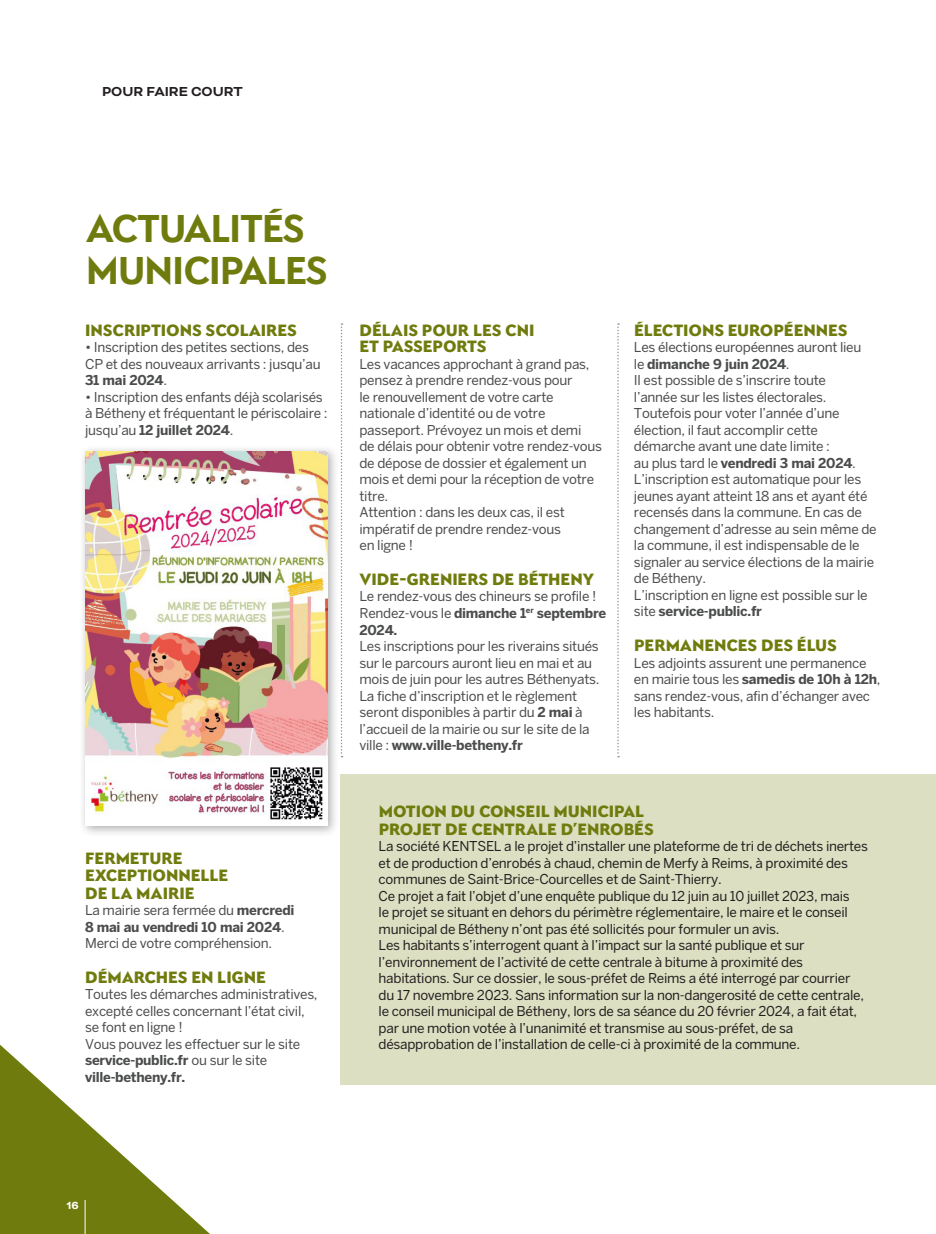
<style>
.page{position:relative;width:936px;height:1234px;background:#fff}
.page>*{position:absolute;margin:0;border:0;box-sizing:border-box;transform-origin:0 0}
.Titrage_718_Capitales{font:800 39.15px "Seven One Eight";letter-spacing:-.035em;color:#6f7c0d}
.Intertitre_718_OK{font:900 16.5px "Seven One Eight";letter-spacing:-.005em;color:#6f7c0d}
.t1{font:700 15px "Bicyclette";color:#231f20}
.Body_Benton_OK{font:13.5px/16.5px "Benton Sans";letter-spacing:-.02em;color:#4b4c4d}
.Body_Benton_OK-2{font:13.5px/16.5px "Benton Sans";letter-spacing:-.02em;color:#231f20}
.Body_Benton_OK-3{font:700 13.5px "Benton Sans";letter-spacing:-.02em;color:#4b4c4d}
.Left_page_number{font:700 12px "Bicyclette";color:#fff}
.s1{font-weight:700}
.s2{font-weight:400}
</style>
<div class="page">
<svg style="left:341px;top:323px;width:1px;height:434px"></svg>
<svg style="left:617px;top:323px;width:2px;height:434px"></svg>
<svg style="left:0;top:1044px;width:209px;height:189px"></svg>
<hr style="left:85px;top:1199px;width:1px;height:34px;background:#fff">
<div style="left:340px;top:774px;width:595px;height:310px;background:#dcdfc1"></div>
<div style="left:79px;top:445px;width:260px;height:392px;background:#231f20;opacity:.35"></div>
<img style="left:85px;top:451px;width:242px;height:374px">
<p class="t1" style="left:102px;top:83px;width:142px">POUR FAIRE COURT</p>
<p class="Titrage_718_Capitales" style="left:86px;top:202px;width:220px">ACTUALITÉS</p>
<p class="Titrage_718_Capitales" style="left:86px;top:243px;width:244px">MUNICIPALES</p>
<p class="Intertitre_718_OK" style="left:85px;top:318px;width:213px">INSCRIPTIONS SCOLAIRES</p>
<p class="Body_Benton_OK" style="left:85px;top:339px;width:237px">• Inscription des petites sections, des<br>CP et des nouveaux arrivants : jusqu’au<br><span class="s1">31 mai 2024</span>.</p>
<p class="Body_Benton_OK" style="left:85px;top:388px;width:244px">• Inscription des enfants déjà scolarisés à Bétheny et fréquentant le périscolaire :</p>
<p class="Body_Benton_OK-3" style="left:85px;top:422px;width:150px"><span class="s2">jusqu’au</span> 12 juillet 2024<span class="s2">.</span></p>
<p class="Intertitre_718_OK" style="left:85px;top:846px;width:99px">FERMETURE</p>
<p class="Intertitre_718_OK" style="left:85px;top:863px;width:145px">EXCEPTIONNELLE</p>
<p class="Intertitre_718_OK" style="left:85px;top:881px;width:111px">DE LA MAIRIE</p>
<p class="Body_Benton_OK" style="left:85px;top:901px;width:211px">La mairie sera fermée du <span class="s1">mercredi</span></p>
<p class="Body_Benton_OK-3" style="left:85px;top:918px;width:201px">8 mai au vendredi 10 mai 2024<span class="s2">.</span></p>
<p class="Body_Benton_OK" style="left:85px;top:934px;width:189px">Merci de votre compréhension.</p>
<p class="Intertitre_718_OK" style="left:85px;top:965px;width:182px">DÉMARCHES EN LIGNE</p>
<p class="Body_Benton_OK" style="left:85px;top:985px;width:234px">Toutes les démarches administratives, excepté celles concernant l’état civil,</p>
<p class="Body_Benton_OK" style="left:85px;top:1018px;width:99px">se font en ligne !</p>
<p class="Body_Benton_OK" style="left:85px;top:1035px;width:217px">Vous pouvez les effectuer sur le site</p>
<p class="Body_Benton_OK-3" style="left:85px;top:1052px;width:184px">service-public.fr <span class="s2">ou sur le site</span></p>
<p class="Body_Benton_OK-3" style="left:85px;top:1068px;width:102px">ville-betheny.fr.</p>
<p class="Intertitre_718_OK" style="left:359px;top:318px;width:176px">DÉLAIS POUR LES CNI</p>
<p class="Intertitre_718_OK" style="left:359px;top:335px;width:128px">ET PASSEPORTS</p>
<p class="Body_Benton_OK" style="left:359px;top:355px;width:231px">Les vacances approchant à grand pas, pensez à prendre rendez-vous pour</p>
<p class="Body_Benton_OK" style="left:359px;top:388px;width:196px">le renouvellement de votre carte</p>
<p class="Body_Benton_OK" style="left:359px;top:405px;width:187px">nationale d’identité ou de votre</p>
<p class="Body_Benton_OK" style="left:359px;top:421px;width:223px">passeport. Prévoyez un mois et demi</p>
<p class="Body_Benton_OK" style="left:359px;top:438px;width:244px">de délais pour obtenir votre rendez-vous de dépose de dossier et également un mois et demi pour la réception de votre titre.</p>
<p class="Body_Benton_OK" style="left:359px;top:504px;width:207px">Attention : dans les deux cas, il est</p>
<p class="Body_Benton_OK" style="left:359px;top:520px;width:203px">impératif de prendre rendez-vous</p>
<p class="Body_Benton_OK" style="left:359px;top:537px;width:55px">en ligne !</p>
<p class="Intertitre_718_OK" style="left:359px;top:567px;width:236px">VIDE-GRENIERS DE BÉTHENY</p>
<p class="Body_Benton_OK" style="left:359px;top:588px;width:248px">Le rendez-vous des chineurs se profile !<br>Rendez-vous le <span class="s1">dimanche 1</span><sup>er</sup> <span class="s1">septembre<br>2024.</span></p>
<p class="Body_Benton_OK" style="left:359px;top:637px;width:241px">Les inscriptions pour les riverains situés sur le parcours auront lieu en mai et au mois de juin pour les autres Béthenyats.</p>
<p class="Body_Benton_OK" style="left:359px;top:687px;width:225px">La fiche d’inscription et le règlement seront disponibles à partir du <span class="s1">2 mai</span> à</p>
<p class="Body_Benton_OK" style="left:359px;top:720px;width:232px">l’accueil de la mairie ou sur le site de la ville : <span class="s1">www.ville-betheny.fr</span></p>
<p class="Intertitre_718_OK" style="left:634px;top:318px;width:215px">ÉLECTIONS EUROPÉENNES</p>
<p class="Body_Benton_OK" style="left:634px;top:339px;width:229px">Les élections européennes auront lieu</p>
<p class="Body_Benton_OK-3" style="left:634px;top:356px;width:157px"><span class="s2">le</span> dimanche 9 juin 2024<span class="s2">.</span></p>
<p class="Body_Benton_OK" style="left:634px;top:372px;width:194px">Il est possible de s’inscrire toute</p>
<p class="Body_Benton_OK" style="left:634px;top:388px;width:194px">l’année sur les listes électorales.</p>
<p class="Body_Benton_OK" style="left:634px;top:405px;width:207px">Toutefois pour voter l’année d’une</p>
<p class="Body_Benton_OK" style="left:634px;top:421px;width:186px">élection, il faut accomplir cette</p>
<p class="Body_Benton_OK" style="left:634px;top:438px;width:197px">démarche avant une date limite :</p>
<p class="Body_Benton_OK" style="left:634px;top:454px;width:244px">au plus tard le <span class="s1">vendredi 3 mai 2024</span>.<br>L’inscription est automatique pour les jeunes ayant atteint 18 ans et ayant été recensés dans la commune. En cas de changement d’adresse au sein même de la commune, il est indispensable de le signaler au service élections de la mairie de Bétheny.</p>
<p class="Body_Benton_OK" style="left:634px;top:586px;width:235px">L’inscription en ligne est possible sur le site <span class="s1">service-public.fr</span></p>
<p class="Intertitre_718_OK" style="left:634px;top:633px;width:204px">PERMANENCES DES ÉLUS</p>
<p class="Body_Benton_OK" style="left:634px;top:654px;width:248px">Les adjoints assurent une permanence en mairie tous les <span class="s1">samedis de 10h à 12h</span>, sans rendez-vous, afin d’échanger avec les habitants.</p>
<p class="Intertitre_718_OK" style="left:379px;top:799px;width:267px">MOTION DU CONSEIL MUNICIPAL</p>
<p class="Intertitre_718_OK" style="left:379px;top:817px;width:276px">PROJET DE CENTRALE D’ENROBÉS</p>
<p class="Body_Benton_OK-2" style="left:378px;top:837px;width:491px">La société KENTSEL a le projet d’installer une plateforme de tri de déchets inertes et de production d’enrobés à chaud, chemin de Merfy à Reims, à proximité des communes de Saint-Brice-Courcelles et de Saint-Thierry.</p>
<p class="Body_Benton_OK-2" style="left:378px;top:887px;width:472px">Ce projet a fait l’objet d’une enquête publique du 12 juin au 10 juillet 2023, mais le projet se situant en dehors du périmètre réglementaire, le maire et le conseil municipal de Bétheny n’ont pas été sollicités pour formuler un avis.</p>
<p class="Body_Benton_OK-2" style="left:378px;top:936px;width:427px">Les habitants s’interrogent quant à l’impact sur la santé publique et sur</p>
<p class="Body_Benton_OK-2" style="left:378px;top:953px;width:426px">l’environnement de l’activité de cette centrale à bitume à proximité des</p>
<p class="Body_Benton_OK-2" style="left:378px;top:969px;width:473px">habitations. Sur ce dossier, le sous-préfet de Reims a été interrogé par courrier</p>
<p class="Body_Benton_OK-2" style="left:378px;top:986px;width:487px">du 17 novembre 2023. Sans information sur la non-dangerosité de cette centrale, le conseil municipal de Bétheny, lors de sa séance du 20 février 2024, a fait état, par une motion votée à l’unanimité et transmise au sous-préfet, de sa</p>
<p class="Body_Benton_OK-2" style="left:378px;top:1035px;width:423px">désapprobation de l’installation de celle-ci à proximité de la commune.</p>
<p class="Left_page_number" style="left:66px;top:1197px;width:14px">16</p>
</div>
